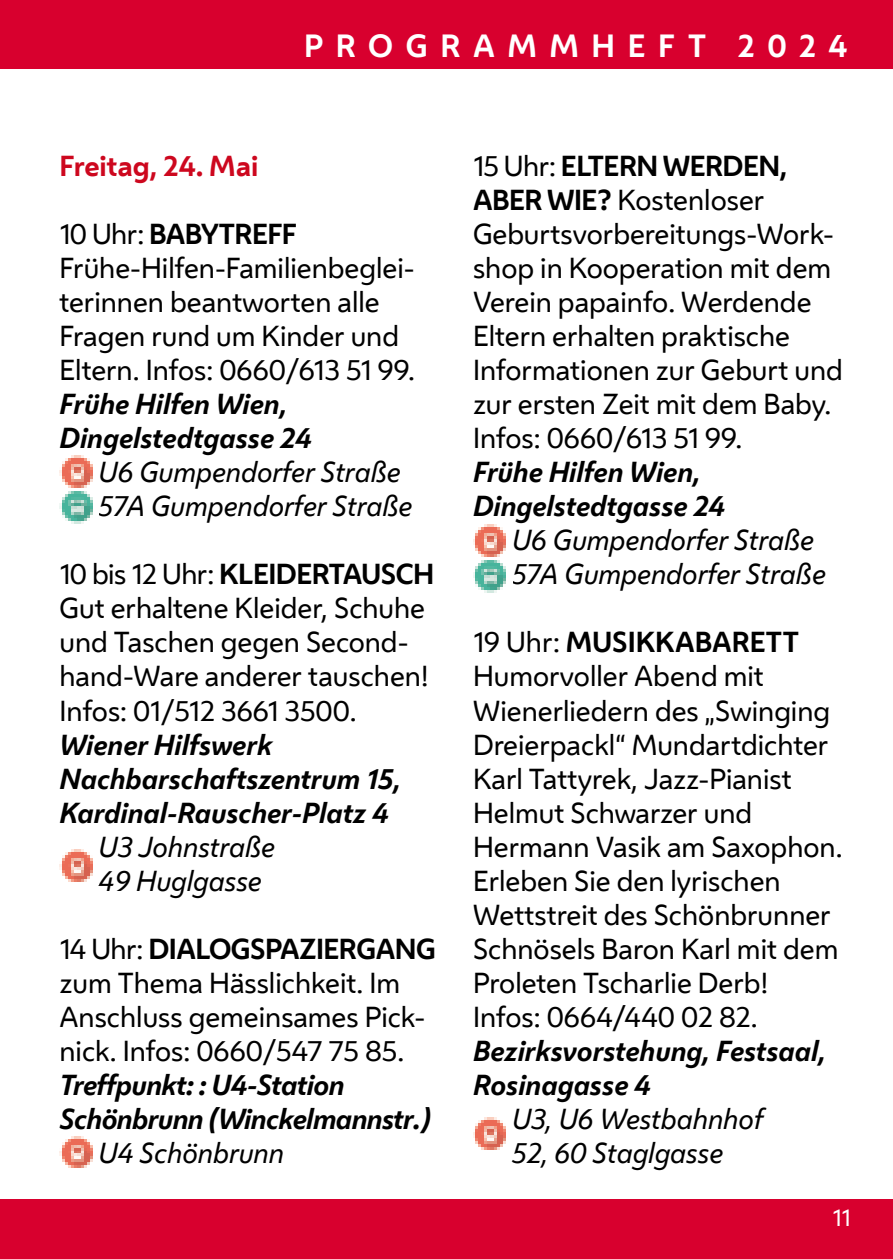
<style>
.page{position:relative;width:893px;height:1259px;background:#fff}
.page>*{position:absolute;margin:0;border:0;box-sizing:border-box;transform-origin:0 0}
.t1{font:700 30px "Wiener Melange";letter-spacing:.42em;color:#fff}
.t2{font:27px/33.9px "Wiener Melange";color:#000}
.t3{font:italic 700 27px/33.9px "Wiener Melange";color:#000}
.t4{font:italic 27px "Wiener Melange";color:#000}
.t5{font:700 27px "Wiener Melange";letter-spacing:-.02em;color:#000}
.t6{font:italic 700 27px "Wiener Melange";letter-spacing:-.02em;color:#000}
.t7{font:700 27px "Wiener Melange";color:#000}
.t8{font:700 27px "Wiener Melange";color:#cd071e}
.t9{font:22.5px "Wiener Melange";color:#fff}
.s1{font-weight:400}
.s2{font-weight:700}
</style>
<div class="page">
<div style="left:0;top:0;width:893px;height:68px;background:#d8002e"></div>
<div style="left:0;top:1199px;width:893px;height:60px;background:#d8002e"></div>
<img style="left:60px;top:1136px;width:33px;height:32px">
<img style="left:473px;top:1117px;width:33px;height:33px">
<img style="left:60px;top:491px;width:33px;height:33px">
<img style="left:60px;top:455px;width:33px;height:33px">
<img style="left:60px;top:849px;width:33px;height:33px">
<img style="left:473px;top:560px;width:33px;height:33px">
<img style="left:473px;top:524px;width:33px;height:33px">
<p class="t1" style="left:304px;top:21px;width:545px">PROGRAMMHEFT 2024</p>
<p class="t8" style="left:60px;top:143px;width:200px">Freitag, 24. Mai</p>
<p class="t5" style="left:60px;top:211px;width:239px"><span class="s1">10 Uhr:</span> BABYTREFF</p>
<p class="t2" style="left:60px;top:250px;width:357px">Frühe-Hilfen-Familienbeglei&shy;terinnen beantworten alle<br>Fragen rund um Kinder und<br>Eltern. Infos: 0660/613 51 99.</p>
<p class="t3" style="left:60px;top:387px;width:230px">Frühe Hilfen Wien,</p>
<p class="t3" style="left:60px;top:421px;width:254px">Dingelstedtgasse 24</p>
<p class="t4" style="left:99px;top:454px;width:303px">U6 Gumpendorfer Straße</p>
<p class="t4" style="left:99px;top:488px;width:315px">57A Gumpendorfer Straße</p>
<p class="t5" style="left:60px;top:552px;width:376px"><span class="s1">10 bis 12 Uhr:</span> KLEIDERTAUSCH</p>
<p class="t2" style="left:60px;top:590px;width:370px">Gut erhaltene Kleider, Schuhe und Taschen gegen Second&shy;hand-Ware anderer tauschen!</p>
<p class="t2" style="left:60px;top:692px;width:299px">Infos: 01/512 3661 3500.</p>
<p class="t3" style="left:60px;top:727px;width:214px">Wiener Hilfswerk</p>
<p class="t3" style="left:60px;top:761px;width:343px">Nachbarschaftszentrum 15,<br>Kardinal-Rauscher-Platz 4</p>
<p class="t4" style="left:99px;top:828px;width:178px">U3 Johnstraße</p>
<p class="t4" style="left:99px;top:862px;width:165px">49 Huglgasse</p>
<p class="t5" style="left:60px;top:926px;width:378px"><span class="s1">14 Uhr:</span> DIALOGSPAZIERGANG</p>
<p class="t2" style="left:60px;top:964px;width:367px">zum Thema Hässlichkeit. Im<br>Anschluss gemeinsames Pick&shy;nick. Infos: 0660/547 75 85.</p>
<p class="t6" style="left:60px;top:1066px;width:286px">Treffpunkt: : U4-Station</p>
<p class="t6" style="left:60px;top:1100px;width:373px">Schönbrunn (Winckelmannstr.)</p>
<p class="t4" style="left:99px;top:1134px;width:187px">U4 Schönbrunn</p>
<p class="t2" style="left:473px;top:148px;width:371px">15 Uhr: <span class="s2">ELTERN WERDEN,<br>ABER WIE?</span> Kostenloser<br>Geburtsvorbereitungs-Work&shy;shop in Kooperation mit dem<br>Verein papainfo. Werdende<br>Eltern erhalten praktische<br>Informationen zur Geburt und zur ersten Zeit mit dem Baby.<br>Infos: 0660/613 51 99.</p>
<p class="t3" style="left:473px;top:455px;width:230px">Frühe Hilfen Wien,</p>
<p class="t3" style="left:473px;top:489px;width:254px">Dingelstedtgasse 24</p>
<p class="t4" style="left:512px;top:522px;width:303px">U6 Gumpendorfer Straße</p>
<p class="t4" style="left:512px;top:556px;width:315px">57A Gumpendorfer Straße</p>
<p class="t7" style="left:473px;top:620px;width:327px"><span class="s1">19 Uhr:</span> MUSIKKABARETT</p>
<p class="t2" style="left:473px;top:658px;width:292px">Humorvoller Abend mit</p>
<p class="t2" style="left:473px;top:692px;width:359px">Wienerliedern des „Swinging<br>Dreierpackl“ Mundartdichter<br>Karl Tattyrek, Jazz-Pianist<br>Helmut Schwarzer und</p>
<p class="t2" style="left:473px;top:828px;width:371px">Hermann Vasik am Saxophon.<br>Erleben Sie den lyrischen<br>Wettstreit des Schönbrunner<br>Schnösels Baron Karl mit dem<br>Proleten Tscharlie Derb!</p>
<p class="t2" style="left:473px;top:998px;width:286px">Infos: 0664/440 02 82.</p>
<p class="t3" style="left:473px;top:1033px;width:355px">Bezirksvorstehung, Festsaal,<br>Rosinagasse 4</p>
<p class="t4" style="left:512px;top:1100px;width:252px">U3, U6 Westbahnhof</p>
<p class="t4" style="left:512px;top:1134px;width:213px">52, 60 Staglgasse</p>
<p class="t9" style="left:832px;top:1200px;width:20px">11</p>
</div>
